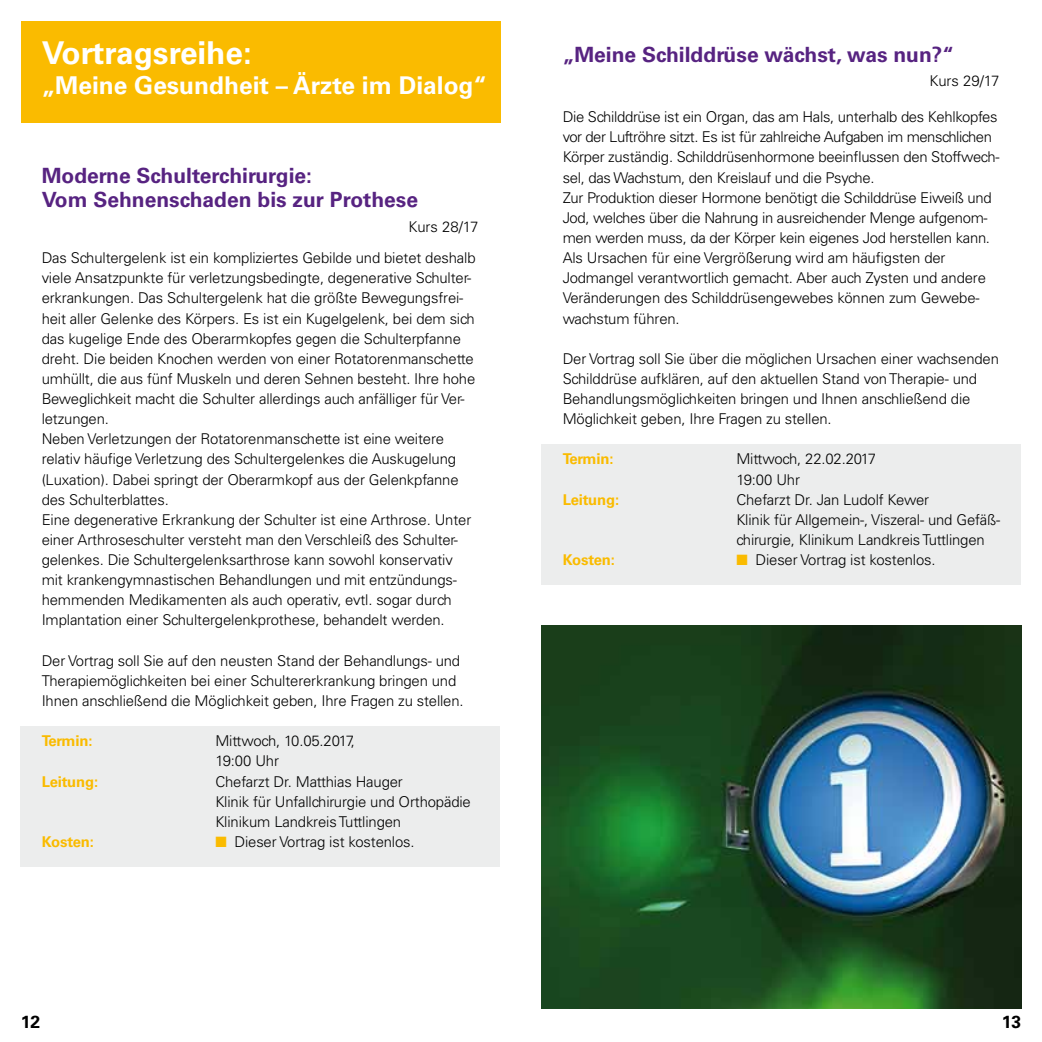
<style>
.page{position:relative;width:1042px;height:1042px;background:#fff}
.page>*{position:absolute;margin:0;border:0;box-sizing:border-box;transform-origin:0 0}
.t1{font:700 31.5px "Univers LT Std";color:#fff}
.t2{font:700 24.5px "Univers LT Std";color:#fff}
.t3{font:700 21px/24.5px "Univers LT Std";color:#572381}
.t4{font:700 17.5px "Univers LT Std";color:#000}
.t5{font:300 14.88px/20.1px "Univers LT Std";letter-spacing:-.01em;color:#000}
.t6{font:700 14.88px "Univers LT Std";letter-spacing:-.01em;color:#fabb00}
.s1{color:#fabb00}
</style>
<div class="page">
<div style="left:21px;top:726px;width:479px;height:141px;background:#eceded"></div>
<div style="left:542px;top:444px;width:479px;height:141px;background:#eceded"></div>
<img style="left:542px;top:625px;width:479px;height:383px">
<div style="left:21px;top:21px;width:479px;height:101px;background:#fabb00"></div>
<h1 class="t1" style="left:42px;top:35px;width:212px">Vortragsreihe:</h1>
<h2 class="t2" style="left:42px;top:71px;width:447px">„Meine Gesundheit – Ärzte im Dialog“</h2>
<h3 class="t3" style="left:42px;top:163px;width:378px">Moderne Schulterchirurgie:<br>Vom Sehnenschaden bis zur Prothese</h3>
<p class="t5" style="left:42px;top:211px;width:438px;line-height:31.5px;text-align:right">Kurs 28/17<br>Das Schultergelenk ist ein kompliziertes Gebilde und bietet deshalb</p>
<p class="t5" style="left:42px;top:268px;width:435px">viele Ansatzpunkte für verletzungsbedingte, degenerative Schulter&shy;erkrankungen. Das Schultergelenk hat die größte Bewegungsfrei&shy;heit aller Gelenke des Körpers. Es ist ein Kugelgelenk, bei dem sich das kugelige Ende des Oberarmkopfes gegen die Schulterpfanne dreht. Die beiden Knochen werden von einer Rotatorenmanschette umhüllt, die aus fünf Muskeln und deren Sehnen besteht. Ihre hohe Beweglichkeit macht die Schulter allerdings auch anfälliger für Ver&shy;letzungen.<br>Neben Verletzungen der Rotatorenmanschette ist eine weitere relativ häufige Verletzung des Schultergelenkes die Auskugelung (Luxation). Dabei springt der Oberarmkopf aus der Gelenkpfanne des Schulterblattes.<br>Eine degenerative Erkrankung der Schulter ist eine Arthrose. Unter einer Arthroseschulter versteht man den Verschleiß des Schulter&shy;gelenkes. Die Schultergelenksarthrose kann sowohl konservativ mit krankengymnastischen Behandlungen und mit entzündungs&shy;hemmenden Medikamenten als auch operativ, evtl. sogar durch Implantation einer Schultergelenkprothese, behandelt werden.</p>
<p class="t5" style="left:42px;top:650px;width:423px">Der Vortrag soll Sie auf den neusten Stand der Behandlungs- und<br>Therapiemöglichkeiten bei einer Schultererkrankung bringen und<br>Ihnen anschließend die Möglichkeit geben, Ihre Fragen zu stellen.</p>
<p class="t6" style="left:42px;top:732px;width:52px">Termin:</p>
<p class="t5" style="left:215px;top:731px;width:141px">Mittwoch, 10.05.2017,<br>19:00 Uhr</p>
<p class="t6" style="left:42px;top:772px;width:58px">Leitung:</p>
<p class="t5" style="left:215px;top:771px;width:257px">Chefarzt Dr. Matthias Hauger<br>Klinik für Unfallchirurgie und Orthopädie<br>Klinikum Landkreis Tuttlingen</p>
<p class="t6" style="left:42px;top:833px;width:54px">Kosten:</p>
<p class="t5" style="left:215px;top:831px;width:201px"><span class="s1">■</span> Dieser Vortrag ist kostenlos.</p>
<h3 class="t3" style="left:563px;top:42px;width:393px">„Meine Schilddrüse wächst, was nun?“</h3>
<p class="t5" style="left:929px;top:71px;width:71px">Kurs 29/17</p>
<p class="t5" style="left:563px;top:107px;width:438px">Die Schilddrüse ist ein Organ, das am Hals, unterhalb des Kehlkopfes vor der Luftröhre sitzt. Es ist für zahlreiche Aufgaben im menschlichen Körper zuständig. Schilddrüsenhormone beeinflussen den Stoffwech&shy;sel, das Wachstum, den Kreislauf und die Psyche.<br>Zur Produktion dieser Hormone benötigt die Schilddrüse Eiweiß und Jod, welches über die Nahrung in ausreichender Menge aufgenom&shy;men werden muss, da der Körper kein eigenes Jod herstellen kann.<br>Als Ursachen für eine Vergrößerung wird am häufigsten der Jodmangel verantwortlich gemacht. Aber auch Zysten und andere Veränderungen des Schilddrüsengewebes können zum Gewebe&shy;wachstum führen.</p>
<p class="t5" style="left:563px;top:348px;width:438px">Der Vortrag soll Sie über die möglichen Ursachen einer wachsenden Schilddrüse aufklären, auf den aktuellen Stand von Therapie- und Behandlungsmöglichkeiten bringen und Ihnen anschließend die Möglichkeit geben, Ihre Fragen zu stellen.</p>
<p class="t6" style="left:563px;top:450px;width:52px">Termin:</p>
<p class="t5" style="left:736px;top:449px;width:141px">Mittwoch, 22.02.2017<br>19:00 Uhr</p>
<p class="t6" style="left:563px;top:491px;width:58px">Leitung:</p>
<p class="t5" style="left:736px;top:489px;width:265px">Chefarzt Dr. Jan Ludolf Kewer<br>Klinik für Allgemein-, Viszeral- und Gefäß&shy;chirurgie, Klinikum Landkreis Tuttlingen</p>
<p class="t6" style="left:563px;top:551px;width:54px">Kosten:</p>
<p class="t5" style="left:736px;top:550px;width:201px"><span class="s1">■</span> Dieser Vortrag ist kostenlos.</p>
<p class="t4" style="left:21px;top:1011px;width:21px">12</p>
<p class="t4" style="left:1001px;top:1011px;width:21px">13</p>
</div>
